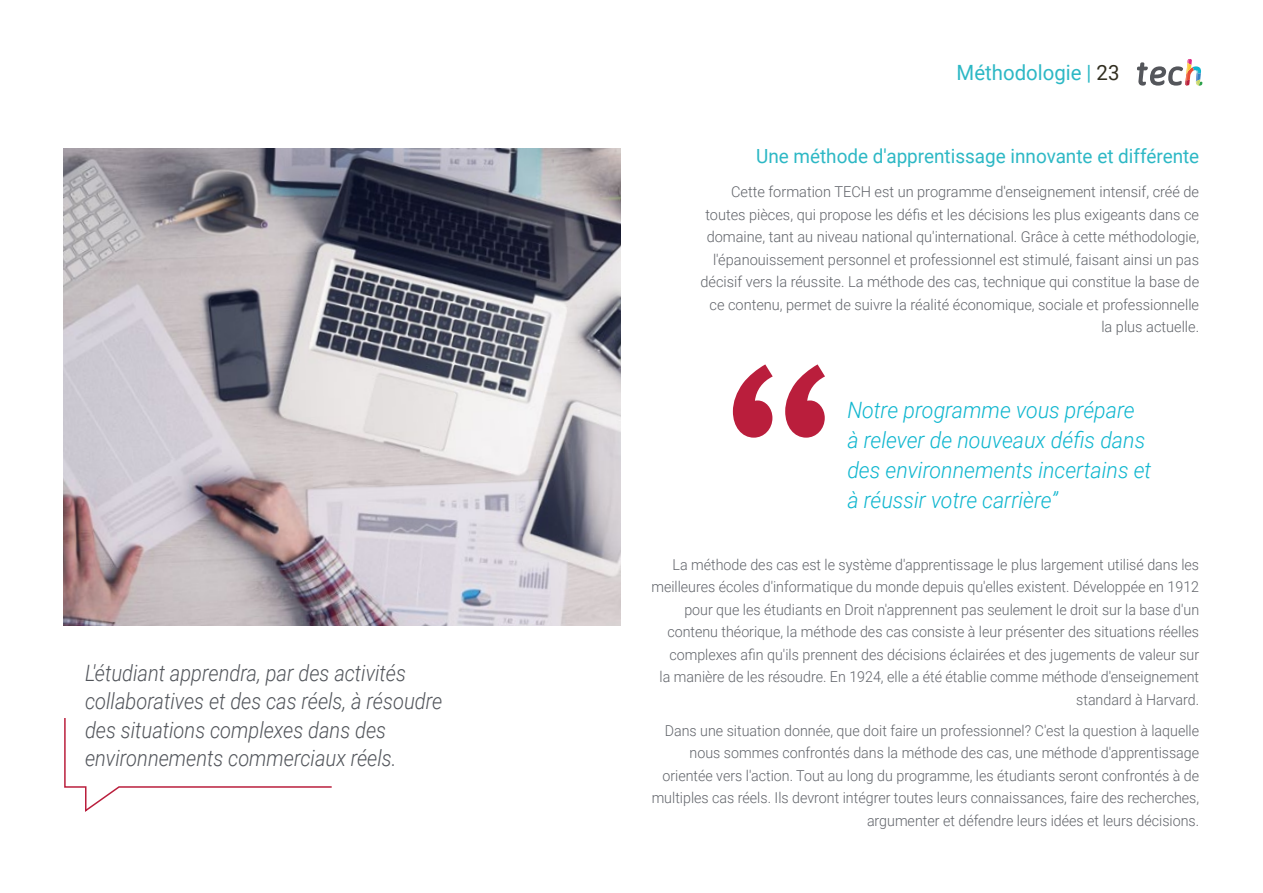
<style>
.page{position:relative;width:1263px;height:893px;background:#fff}
.page>*{position:absolute;margin:0;border:0;box-sizing:border-box;transform-origin:0 0}
.t1{font:italic 300 22.5px/28.5px "Roboto";color:#52555b;scale:.89 1}
.t2{font:italic 300 22.5px/30px "Roboto";color:#0fb6cf;scale:.95 1}
.t3{font:21px "Roboto";color:#2db8c5}
.t4{font:19.5px "Roboto";color:#2db8c5}
.t5{font:300 15px/22.5px "Roboto";color:#61646a;text-align:right;scale:.95 1}
.t6{font:300 15px/22.5px "Roboto";color:#61646a;text-align:right}
.s1{color:#312e20}
</style>
<div class="page">
<img style="left:64px;top:149px;width:557px;height:477px">
<svg style="left:1137px;top:59px;width:65px;height:27px"></svg>
<svg style="left:64px;top:718px;width:268px;height:94px"></svg>
<svg style="left:733px;top:364px;width:92px;height:74px"></svg>
<h1 class="t1" style="left:85px;top:657px;width:403px">L'étudiant apprendra, par des activités collaboratives et des cas réels, à résoudre des situations complexes dans des environnements commerciaux réels.</h1>
<h2 class="t3" style="left:957px;top:57px;width:164px">Méthodologie | <span class="s1">23</span></h2>
<h3 class="t4" style="left:756px;top:143px;width:445px">Une méthode d'apprentissage innovante et différente</h3>
<p class="t6" style="left:700px;top:180px;width:500px">Cette formation TECH est un programme d'enseignement intensif, créé de toutes pièces, qui propose les défis et les décisions les plus exigeants dans ce domaine, tant au niveau national qu'international. Grâce à cette méthodologie, l'épanouissement personnel et professionnel est stimulé, faisant ainsi un pas décisif vers la réussite. La méthode des cas, technique qui constitue la base de ce contenu, permet de suivre la réalité économique, sociale et professionnelle la plus actuelle.</p>
<h1 class="t2" style="left:847px;top:394px;width:321px">Notre programme vous prépare à relever de nouveaux défis dans des environnements incertains et à réussir votre carrière”</h1>
<p class="t5" style="left:651px;top:553px;width:578px">La méthode des cas est le système d'apprentissage le plus largement utilisé dans les meilleures écoles d'informatique du monde depuis qu'elles existent. Développée en 1912 pour que les étudiants en Droit n'apprennent pas seulement le droit sur la base d'un contenu théorique, la méthode des cas consiste à leur présenter des situations réelles complexes afin qu'ils prennent des décisions éclairées et des jugements de valeur sur<br>la manière de les résoudre. En 1924, elle a été établie comme méthode d'enseignement standard à Harvard.</p>
<p class="t5" style="left:652px;top:719px;width:578px">Dans une situation donnée, que doit faire un professionnel? C'est la question à laquelle nous sommes confrontés dans la méthode des cas, une méthode d'apprentissage orientée vers l'action. Tout au long du programme, les étudiants seront confrontés à de multiples cas réels. Ils devront intégrer toutes leurs connaissances, faire des recherches, argumenter et défendre leurs idées et leurs décisions.</p>
</div>
